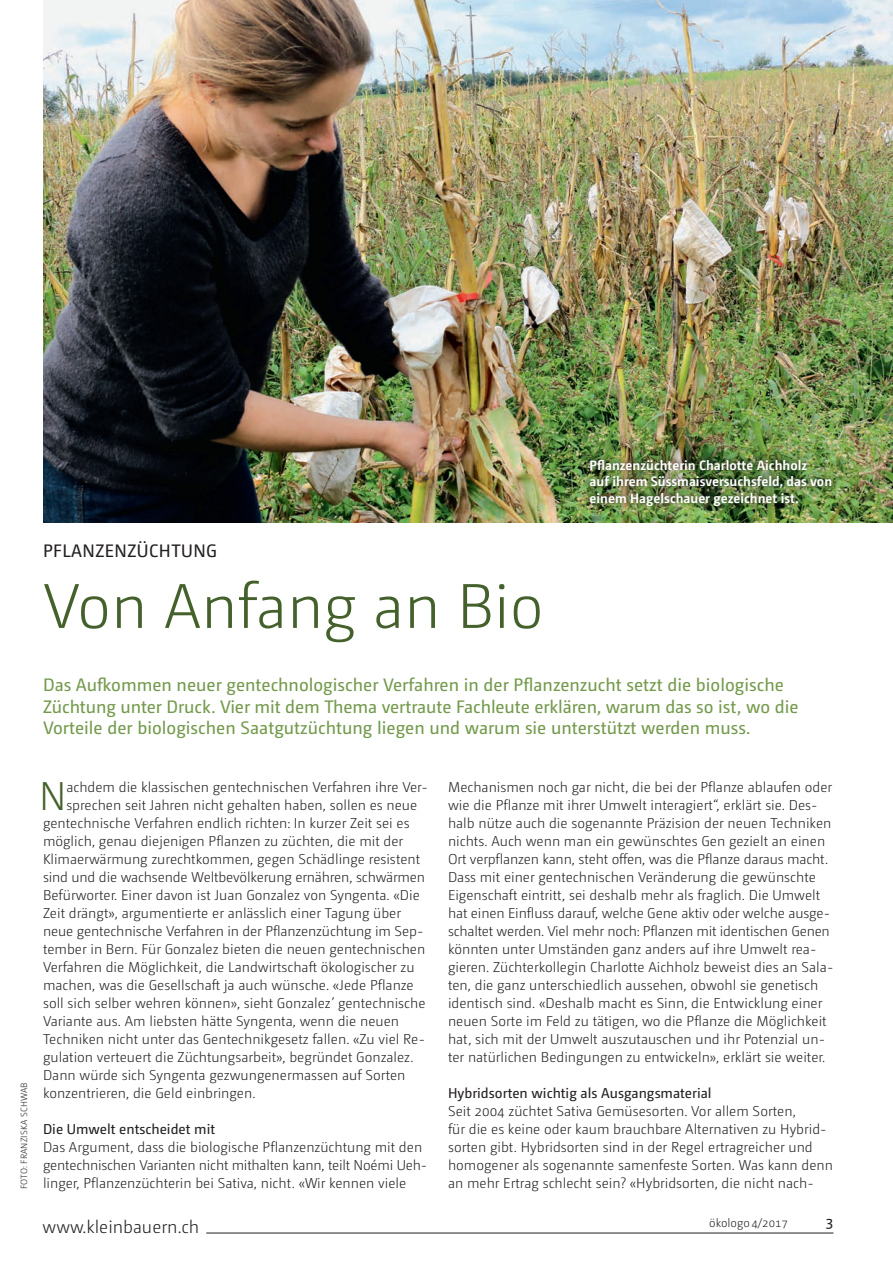
<style>
.page{position:relative;width:893px;height:1263px;background:#fff}
.page>*{position:absolute;margin:0;border:0;box-sizing:border-box;transform-origin:0 0}
.t1{font:300 63px "Camingo Dos Pro";color:#44612b}
.t2{font:300 40.2px "Camingo Dos Pro";color:#44612b}
.t3{font:18px/21.6px "Camingo Dos Pro";color:#749a4c}
.t4{font:300 18px "Camingo Dos Pro";color:#231f20}
.t5{font:18px "Camingo Dos Pro";letter-spacing:.025em;color:#231f20}
.t6{font:15px "Camingo Dos Pro";color:#231f20}
.t7{font:300 14.25px/18px "Camingo Dos Pro";color:#231f20}
.t8{font:14.25px "Camingo Dos Pro";color:#231f20}
.t9{font:700 13.5px/16.5px "Camingo Dos";color:#fff}
.t10{font:300 12px "Camingo Dos Pro";color:#231f20}
.t11{font:300 9px "Camingo Dos Pro";letter-spacing:.025em;color:#231f20}
</style>
<div class="page">
<hr style="left:206px;top:1233px;width:627px;height:1px;background:#231f20">
<img style="left:43px;top:0;width:850px;height:522px">
<img style="left:583px;top:452px;width:256px;height:60px">
<p class="t9" style="left:590px;top:457px;width:244px">Pflanzenzüchterin Charlotte Aichholz<br>auf ihrem Süssmaisversuchsfeld, das von einem Hagelschauer gezeichnet ist.</p>
<p class="t5" style="left:43px;top:540px;width:173px">Pflanzenzüchtung</p>
<h1 class="t1" style="left:43px;top:570px;width:502px">Von Anfang an Bio</h1>
<p class="t3" style="left:43px;top:674px;width:757px">Das Aufkommen neuer gentechnologischer Verfahren in der Pflanzenzucht setzt die biologische<br>Züchtung unter Druck. Vier mit dem Thema vertraute Fachleute erklären, warum das so ist, wo die<br>Vorteile der biologischen Saatgutzüchtung liegen und warum sie unterstützt werden muss.</p>
<p class="t11" style="left:19px;top:1189px;width:108px;rotate:-90deg">Foto: franziska Schwab</p>
<h2 class="t2" style="left:39px;top:773px;width:21px">N</h2>
<p class="t7" style="left:66px;top:778px;width:363px">achdem die klassischen gentechnischen Verfahren ihre Ver-</p>
<p class="t7" style="left:66px;top:796px;width:352px">sprechen seit Jahren nicht gehalten haben, sollen es neue</p>
<p class="t7" style="left:43px;top:814px;width:368px">gentechnische Verfahren endlich richten: I n kurzer Zeit sei es</p>
<p class="t7" style="left:43px;top:832px;width:362px">möglich, genau diejenigen Pflanzen zu züchten, die mit der</p>
<p class="t7" style="left:43px;top:850px;width:379px">Klimaerwärmung zurechtkommen, gegen Schädlinge resistent</p>
<p class="t7" style="left:43px;top:868px;width:384px">sind und die wachsende Weltbevölkerung ernähren, schwärmen</p>
<p class="t7" style="left:43px;top:886px;width:378px">Befürworter. Einer davon ist Juan Gonzalez von Syngenta. «Die</p>
<p class="t7" style="left:43px;top:904px;width:360px">Zeit drängt», argumentierte er anlässlich einer Tagung über</p>
<p class="t7" style="left:43px;top:922px;width:382px">neue gentechnische Verfahren in der Pflanzenzüchtung im Sep-</p>
<p class="t7" style="left:43px;top:940px;width:384px">tember in Bern. Für Gonzalez bieten die neuen gentechnischen</p>
<p class="t7" style="left:43px;top:958px;width:373px">Verfahren die Möglichkeit, die Landwirtschaft ökologischer zu</p>
<p class="t7" style="left:43px;top:976px;width:372px">machen, was die Gesellschaft ja auch wünsche. «Jede Pflanze</p>
<p class="t7" style="left:43px;top:994px;width:384px">soll sich selber wehren können», sieht Gonzalez’ gentechnische</p>
<p class="t7" style="left:43px;top:1012px;width:358px">Variante aus. Am liebsten hätte Syngenta, wenn die neuen</p>
<p class="t7" style="left:43px;top:1030px;width:384px">Techniken nicht unter das Gentechnikgesetz fallen. «Zu viel Re-</p>
<p class="t7" style="left:43px;top:1048px;width:372px">gulation verteuert die Züchtungsarbeit», begründet Gonzalez.</p>
<p class="t7" style="left:43px;top:1066px;width:364px">Dann würde sich Syngenta gezwungenermassen auf Sorten</p>
<p class="t7" style="left:43px;top:1084px;width:214px">konzentrieren, die Geld einbringen.</p>
<p class="t8" style="left:43px;top:1121px;width:174px">Die Umwelt entscheidet mit</p>
<p class="t7" style="left:43px;top:1138px;width:386px">Das Argument, dass die biologische Pflanzenzüchtung mit den gentechnischen Varianten nicht mithalten kann, teilt Noémi Ueh&shy;linger, Pflanzenzüchterin bei Sativa, nicht. «Wir kennen viele</p>
<p class="t7" style="left:448px;top:778px;width:387px">Mechanismen noch gar nicht, die bei der Pflanze ablaufen oder wie die Pflanze mit ihrer Umwelt interagiert“, erklärt sie. Des&shy;halb nütze auch die sogenannte Präzision der neuen Techniken nichts. Auch wenn man ein gewünschtes Gen gezielt an einen Ort verpflanzen kann, steht offen, was die Pflanze daraus macht.<br>Dass mit einer gentechnischen Veränderung die gewünschte Eigenschaft eintritt, sei deshalb mehr als fraglich. Die Umwelt hat einen Einfluss darauf, welche Gene aktiv oder welche ausge&shy;schaltet werden. Viel mehr noch: Pflanzen mit identischen Genen könnten unter Umständen ganz anders auf ihre Umwelt rea&shy;gieren. Züchterkollegin Charlotte Aichholz beweist dies an Sala&shy;ten, die ganz unterschiedlich aussehen, obwohl sie genetisch identisch sind. «Deshalb macht es Sinn, die Entwicklung einer neuen Sorte im Feld zu tätigen, wo die Pflanze die Möglichkeit hat, sich mit der Umwelt auszutauschen und ihr Potenzial un&shy;ter natürlichen Bedingungen zu entwickeln», erklärt sie weiter.</p>
<p class="t8" style="left:448px;top:1085px;width:265px">Hybridsorten wichtig als Ausgangsmaterial</p>
<p class="t7" style="left:448px;top:1102px;width:386px">Seit 2004 züchtet Sativa Gemüsesorten. Vor allem Sorten,<br>für die es keine oder kaum brauchbare Alternativen zu Hybrid&shy;sorten gibt. Hybridsorten sind in der Regel ertragreicher und homogener als sogenannte samenfeste Sorten. Was kann denn an mehr Ertrag schlecht sein? «Hybridsorten, die nicht nach-</p>
<p class="t4" style="left:43px;top:1217px;width:158px">www.kleinbauern.ch</p>
<p class="t10" style="left:709px;top:1216px;width:80px">ökologo4/2017</p>
<p class="t6" style="left:825px;top:1213px;width:9px">3</p>
</div>
